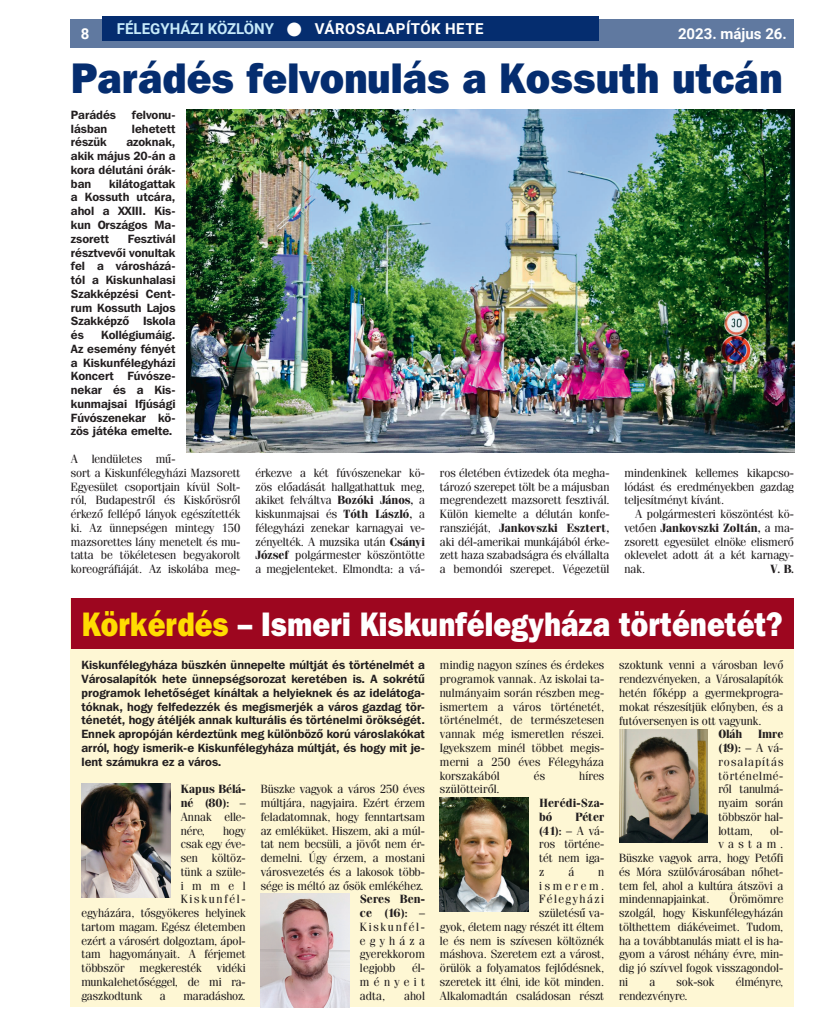
<style>
.page{position:relative;width:833px;height:1025px;background:#fff}
.page>*{position:absolute;margin:0;border:0;box-sizing:border-box;transform-origin:0 0}
.t1{font:42.5px "Franklin Gothic Hv PFL";color:#052d6f;scale:.95 1}
.t2{font:33.75px "Franklin Gothic Hv PFL";color:#fff;scale:.86 1}
.t3{font:700 15px "Roboto";letter-spacing:.005em;color:#c6eafa}
.t4{font:700 15px "Roboto";color:#fff}
.t5{font:11.88px/13.8px "Fenice PFL";color:#231f20;text-align:justify}
.t6{font:700 11.88px/13.8px "Franklin Gothic PFL";color:#231f20;text-align:justify}
.t7{font:700 11.88px/13.8px "Fenice PFL";color:#231f20;text-align:justify}
.t8{font:700 11.88px/13.8px "Fenice PFL";letter-spacing:.025em;color:#231f20}
.t9{font:11.88px "Fenice PFL";letter-spacing:.145em;color:#231f20}
.s1{color:#fff}
.s2{font-weight:700}
.s3{color:#ffdc01}
.s4{font-weight:400}
</style>
<div class="page">
<div style="left:71px;top:19px;width:723px;height:29px;background:#6079a0"></div>
<div style="left:103px;top:16px;width:496px;height:25px;background:#052d6f"></div>
<div style="left:71px;top:598px;width:723px;height:408px;background:#fef7d4"></div>
<img style="left:81px;top:783px;width:89px;height:113px">
<img style="left:261px;top:893px;width:88px;height:114px">
<img style="left:440px;top:797px;width:88px;height:113px">
<img style="left:619px;top:729px;width:89px;height:113px">
<div style="left:71px;top:598px;width:723px;height:50px;background:#9d061f"></div>
<img style="left:186px;top:110px;width:608px;height:342px">
<p class="t3" style="left:117px;top:19px;width:368px">FÉLEGYHÁZI KÖZLÖNY <span class="s1">● VÁROSALAPÍTÓK HETE</span></p>
<p class="t4" style="left:81px;top:23px;width:10px">8</p>
<p class="t4" style="left:678px;top:23px;width:110px">2023. május 26.</p>
<h1 class="t1" style="left:71px;top:51px;width:751px">Parádés felvonulás a Kossuth utcán</h1>
<p class="t6" style="left:71px;top:107px;width:47px">Parádés</p>
<p class="t6" style="left:132px;top:107px;width:45px">felvonu-</p>
<p class="t6" style="left:71px;top:121px;width:38px">lásban</p>
<p class="t6" style="left:132px;top:121px;width:45px">lehetett</p>
<p class="t6" style="left:71px;top:135px;width:37px">részük</p>
<p class="t6" style="left:71px;top:135px;width:106px;text-indent:55px">azoknak, akik május 20-án a kora délutáni órák&shy;ban</p>
<p class="t6" style="left:71px;top:176px;width:106px;text-indent:38px">kilátogattak a Kossuth utcára, ahol a XXIII. Kis&shy;kun Országos Ma&shy;zsorett</p>
<p class="t6" style="left:71px;top:231px;width:106px;text-indent:57px">Fesztivál résztvevői vonultak fel a városházá&shy;tól a Kiskunhalasi Szakképzési Cent&shy;rum Kossuth Lajos Szakképző Iskola és</p>
<p class="t6" style="left:71px;top:328px;width:106px;text-indent:30px">Kollégiumáig.<br>Az esemény fényét a Kiskunfélegyházi Koncert Fúvósze&shy;nekar és a Kis&shy;kunmajsai Ifjúsági Fúvószenekar kö&shy;zös játéka emelte.</p>
<p class="t5" style="left:71px;top:451px;width:171px;text-align:left">A lendületes mű-<br>sort a Kiskunfélegyházi Mazsorett<br>Egyesület csoportjain kívül Solt&shy;ról, Budapestről és Kiskőrösről érkező fellépő lányok egészítették ki. Az ünnepségen mintegy 150 mazsorettes lány menetelt és mu&shy;tatta be tökéletesen begyakorolt koreográfiáját. Az iskolába meg-</p>
<p class="t5" style="left:255px;top:465px;width:171px">érkezve a két fúvószenekar kö&shy;zös előadását hallgathattuk meg, akiket felváltva <span class="s2">Bozóki János,</span> a kiskunmajsai és <span class="s2">Tóth László,</span> a félegyházi zenekar karnagyai ve&shy;zényelték. A muzsika után <span class="s2">Csányi József</span> polgármester köszöntötte a megjelenteket. Elmondta: a vá-</p>
<p class="t5" style="left:440px;top:465px;width:171px">ros életében évtizedek óta megha&shy;tározó szerepet tölt be a májusban megrendezett mazsorett fesztivál.<br>Külön kiemelte a délután konfe&shy;ransziéját, <span class="s2">Jankovszki Esztert, </span>aki dél-amerikai munkájából érke&shy;zett haza szabadságra és elvállalta a bemondói szerepet. Végezetül</p>
<p class="t5" style="left:624px;top:465px;width:171px">mindenkinek kellemes kikapcso&shy;lódást és eredményekben gazdag teljesítményt kívánt.</p>
<p class="t5" style="left:624px;top:506px;width:171px;text-indent:11px">A polgármesteri köszöntést kö&shy;vetően <span class="s2">Jankovszki Zoltán,</span> a ma&shy;zsorett egyesület elnöke elismerő oklevelet adott át a két karnagy&shy;nak.</p>
<p class="t7" style="left:770px;top:561px;width:25px">V. B.</p>
<h2 class="t2" style="left:82px;top:601px;width:816px"><span class="s3">Körkérdés</span> – Ismeri Kiskunfélegyháza történetét?</h2>
<p class="t6" style="left:81px;top:657px;width:345px">Kiskunfélegyháza büszkén ünnepelte múltját és történelmét a Városalapítók hete ünnepségsorozat keretében is. A sokrétű programok lehetőséget kínáltak a helyieknek és az idelátoga&shy;tóknak, hogy felfedezzék és megismerjék a város gazdag tör&shy;ténetét, hogy átéljék annak kulturális és történelmi örökségét.<br>Ennek apropóján kérdeztünk meg különböző korú városlakókat arról, hogy ismerik-e Kiskunfélegyháza múltját, és hogy mit je&shy;lent számukra ez a város.</p>
<p class="t7" style="left:181px;top:781px;width:66px">Kapus Bélá&shy;né (80): <span class="s4">– Annak elle&shy;nére,</span></p>
<p class="t5" style="left:261px;top:781px;width:166px">Büszke vagyok a város 250 éves múltjára, nagyjaira. Ezért érzem feladatomnak, hogy fenntartsam az emléküket. Hiszem, aki a múl&shy;tat nem becsüli, a jövőt nem ér&shy;demelni. Úgy érzem, a mostani városvezetés és a lakosok több&shy;sége is méltó az ősök emlékéhez.</p>
<p class="t5" style="left:360px;top:891px;width:66px"><span class="s2">Seres Ben&shy;ce (16):</span> – Kiskunfél&shy;egyháza gyerekkorom legjobb</p>
<p class="t5" style="left:223px;top:823px;width:24px">hogy</p>
<p class="t5" style="left:181px;top:836px;width:66px">csak egy éve-</p>
<p class="t5" style="left:181px;top:850px;width:66px">sen költöz-</p>
<p class="t5" style="left:181px;top:864px;width:66px">tünk a szüle-</p>
<p class="t5" style="left:181px;top:878px;width:66px">immel</p>
<p class="t9" style="left:181px;top:891px;width:66px">Kiskunfél-</p>
<p class="t5" style="left:81px;top:905px;width:166px">egyházára, tősgyökeres helyinek</p>
<p class="t5" style="left:81px;top:919px;width:166px">tartom magam. Egész életemben</p>
<p class="t5" style="left:81px;top:933px;width:166px">ezért a városért dolgoztam, ápol-</p>
<p class="t5" style="left:81px;top:946px;width:166px">tam hagyományait. A férjemet</p>
<p class="t5" style="left:81px;top:960px;width:45px">többször</p>
<p class="t5" style="left:139px;top:960px;width:64px">megkeresték</p>
<p class="t5" style="left:360px;top:960px;width:66px;text-indent:52px">él&shy;ményeit adta,</p>
<p class="t5" style="left:81px;top:960px;width:166px;text-indent:135px">vidéki munkalehetőséggel, de mi ra&shy;gaszkodtunk</p>
<p class="t5" style="left:160px;top:988px;width:7px">a</p>
<p class="t5" style="left:183px;top:988px;width:64px">maradáshoz.</p>
<p class="t5" style="left:404px;top:988px;width:22px">ahol</p>
<p class="t5" style="left:440px;top:658px;width:166px">mindig nagyon színes és érdekes programok vannak. Az iskolai ta&shy;nulmányaim során részben meg&shy;ismertem a város történetét, történelmét, de természetesen vannak még ismeretlen részei.<br>Igyekszem minél többet megis&shy;merni a 250 éves Félegyháza korszakából</p>
<p class="t5" style="left:534px;top:768px;width:13px">és</p>
<p class="t5" style="left:579px;top:768px;width:27px">híres</p>
<p class="t5" style="left:440px;top:781px;width:61px">szülötteiről.</p>
<p class="t8" style="left:539px;top:795px;width:66px">Herédi-Sza&shy;bó</p>
<p class="t5" style="left:539px;top:809px;width:66px;text-indent:36px"><span class="s2">Péter (41):</span> – A vá&shy;ros történe&shy;tét nem iga&shy;z</p>
<p class="t5" style="left:568px;top:864px;width:7px">á</p>
<p class="t5" style="left:440px;top:864px;width:166px;text-align:right">n<br>ismerem.<br>Félegyházi<br>születésű va-<br>gyok, életem nagy részét itt éltem le és nem is szívesen költöznék máshova. Szeretem ezt a várost, örülök a folyamatos fejlődésnek, szeretek itt élni, ide köt minden.<br>Alkalomadtán családosan részt</p>
<p class="t5" style="left:619px;top:658px;width:166px">szoktunk venni a városban levő rendezvényeken, a Városalapítók hetén főképp a gyermekprogra&shy;mokat részesítjük előnyben, és a futóversenyen is ott vagyunk.</p>
<p class="t7" style="left:718px;top:726px;width:25px">Oláh</p>
<p class="t5" style="left:718px;top:726px;width:66px;text-indent:40px"><span class="s2">Imre (19):</span> – A vá&shy;rosalapítás történelmé&shy;ről tanulmá&shy;nyaim során többször hal&shy;lottam,</p>
<p class="t5" style="left:770px;top:823px;width:15px">ol-</p>
<p class="t5" style="left:718px;top:836px;width:66px">vastam.</p>
<p class="t5" style="left:619px;top:850px;width:166px">Büszke vagyok arra, hogy Petőfi</p>
<p class="t5" style="left:619px;top:864px;width:166px">és Móra szülővárosában nőhet-</p>
<p class="t5" style="left:619px;top:878px;width:166px">tem fel, ahol a kultúra átszövi a</p>
<p class="t5" style="left:619px;top:891px;width:92px">mindennapjainkat.</p>
<p class="t5" style="left:619px;top:891px;width:166px;text-indent:110px">Örömömre szolgál, hogy Kiskunfélegyházán tölthettem diákéveimet. Tudom, ha a továbbtanulás miatt el is ha&shy;gyom a várost néhány évre, min&shy;dig jó szívvel fogok visszagondol&shy;ni</p>
<p class="t5" style="left:649px;top:974px;width:7px">a</p>
<p class="t5" style="left:676px;top:974px;width:40px">sok-sok</p>
<p class="t5" style="left:735px;top:974px;width:49px">élményre,</p>
<p class="t5" style="left:619px;top:988px;width:70px">rendezvényre.</p>
</div>
